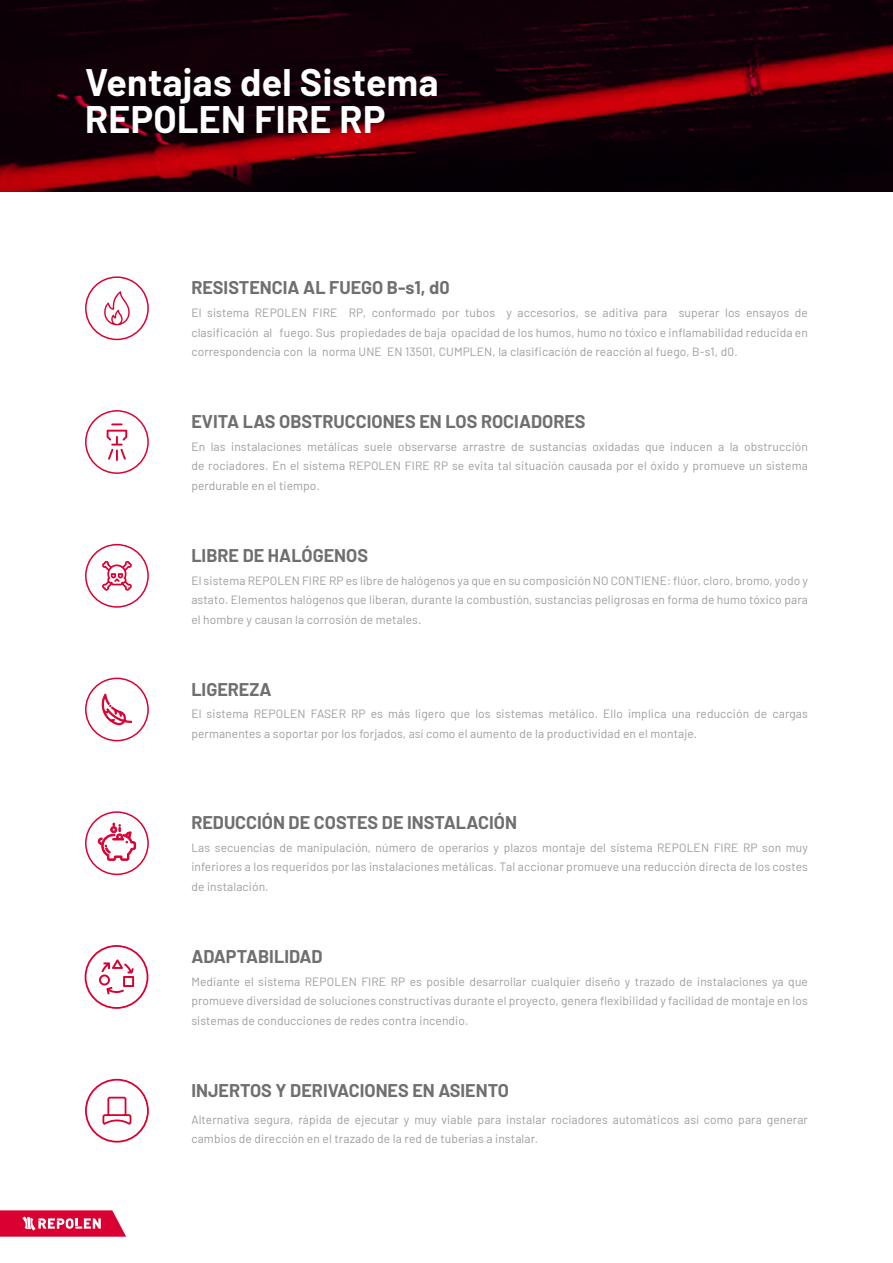
<style>
.page{position:relative;width:893px;height:1263px;background:#fff}
.page>*{position:absolute;margin:0;border:0;box-sizing:border-box;transform-origin:0 0}
.t1{font:700 37.5px/37.5px "Barlow";letter-spacing:.01em;color:#fff}
.t2{font:700 18px "Barlow";color:#706f6f}
.t3{font:12px/19.5px "Barlow";letter-spacing:.01em;color:#9d9d9c;text-align:justify}
</style>
<div class="page">
<svg style="left:0;top:1210px;width:126px;height:27px;background:#e1355c"></svg>
<svg style="left:0;top:0;width:893px;height:191px;background:#250007"></svg>
<div style="left:85px;top:276px;width:64px;height:64px;border:2px solid #da0032;border-radius:50%"></div>
<svg style="left:104px;top:291px;width:26px;height:34px"></svg>
<div style="left:85px;top:410px;width:64px;height:64px;border:2px solid #da0032;border-radius:50%"></div>
<svg style="left:107px;top:423px;width:20px;height:38px"></svg>
<div style="left:85px;top:544px;width:64px;height:64px;border:2px solid #da0032;border-radius:50%"></div>
<svg style="left:102px;top:561px;width:30px;height:30px"></svg>
<div style="left:85px;top:678px;width:64px;height:63px;border:2px solid #da0032;border-radius:50%"></div>
<svg style="left:101px;top:693px;width:31px;height:32px"></svg>
<div style="left:85px;top:811px;width:64px;height:64px;border:2px solid #da0032;border-radius:50%"></div>
<svg style="left:98px;top:823px;width:38px;height:38px"></svg>
<svg style="left:85px;top:945px;width:63px;height:64px"></svg>
<svg style="left:85px;top:1079px;width:64px;height:63px"></svg>
<h1 class="t1" style="left:85px;top:61px;width:355px">Ventajas del Sistema<br>REPOLEN FIRE RP</h1>
<h2 class="t2" style="left:191px;top:275px;width:260px">RESISTENCIA AL FUEGO B-s1, d0</h2>
<p class="t3" style="left:191px;top:302px;width:618px">El sistema REPOLEN FIRE RP, conformado por tubos y accesorios, se aditiva para superar los ensayos de clasificación al fuego. Sus propiedades de baja opacidad de los humos, humo no tóxico e inflamabilidad reducida en correspondencia con la norma UNE EN 13501, CUMPLEN, la clasificación de reacción al fuego, B-s1, d0.</p>
<h2 class="t2" style="left:191px;top:408px;width:396px">EVITA LAS OBSTRUCCIONES EN LOS ROCIADORES</h2>
<p class="t3" style="left:191px;top:436px;width:618px">En las instalaciones metálicas suele observarse arrastre de sustancias oxidadas que inducen a la obstrucción de rociadores. En el sistema REPOLEN FIRE RP se evita tal situación causada por el óxido y promueve un sistema perdurable en el tiempo.</p>
<h2 class="t2" style="left:191px;top:542px;width:178px">LIBRE DE HALÓGENOS</h2>
<p class="t3" style="left:191px;top:569px;width:618px">El sistema REPOLEN FIRE RP es libre de halógenos ya que en su composición NO CONTIENE: flúor, cloro, bromo, yodo y astato. Elementos halógenos que liberan, durante la combustión, sustancias peligrosas en forma de humo tóxico para el hombre y causan la corrosión de metales.</p>
<h2 class="t2" style="left:191px;top:676px;width:82px">LIGEREZA</h2>
<p class="t3" style="left:191px;top:703px;width:618px">El sistema REPOLEN FASER RP es más ligero que los sistemas metálico. Ello implica una reducción de cargas permanentes a soportar por los forjados, así como el aumento de la productividad en el montaje.</p>
<h2 class="t2" style="left:191px;top:809px;width:327px">REDUCCIÓN DE COSTES DE INSTALACIÓN</h2>
<p class="t3" style="left:191px;top:837px;width:618px">Las secuencias de manipulación, número de operarios y plazos montaje del sistema REPOLEN FIRE RP son muy inferiores a los requeridos por las instalaciones metálicas. Tal accionar promueve una reducción directa de los costes de instalación.</p>
<h2 class="t2" style="left:191px;top:943px;width:133px">ADAPTABILIDAD</h2>
<p class="t3" style="left:191px;top:971px;width:618px">Mediante el sistema REPOLEN FIRE RP es posible desarrollar cualquier diseño y trazado de instalaciones ya que promueve diversidad de soluciones constructivas durante el proyecto, genera flexibilidad y facilidad de montaje en los sistemas de conducciones de redes contra incendio.</p>
<h2 class="t2" style="left:191px;top:1077px;width:319px">INJERTOS Y DERIVACIONES EN ASIENTO</h2>
<p class="t3" style="left:191px;top:1109px;width:618px">Alternativa segura, rápida de ejecutar y muy viable para instalar rociadores automáticos así como para generar cambios de dirección en el trazado de la red de tuberías a instalar.</p>
</div>
